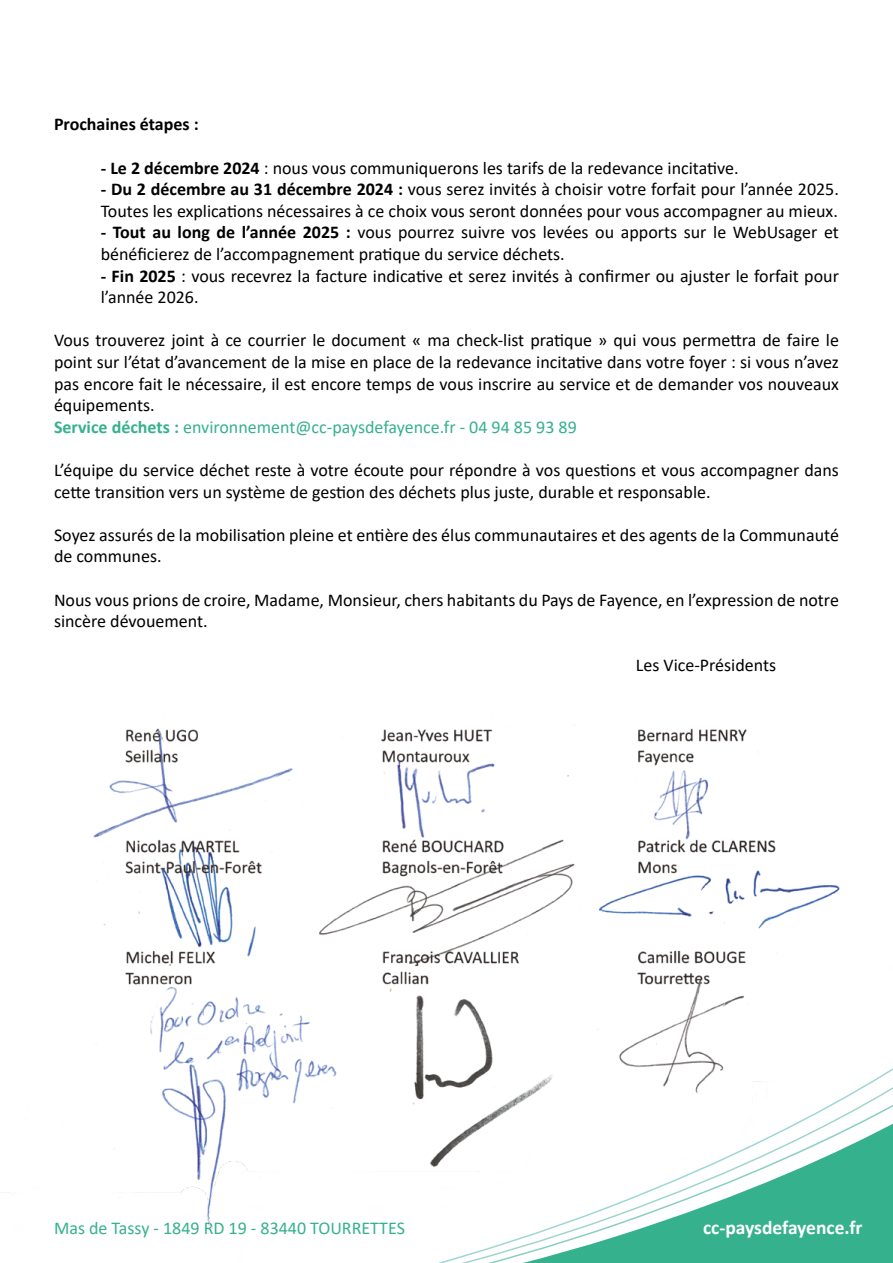
<style>
.page{position:relative;width:893px;height:1263px;background:#fff}
.page>*{position:absolute;margin:0;border:0;box-sizing:border-box;transform-origin:0 0}
.t1{font:700 19.5px "Calibri";color:#fff}
.t2{font:18px/21.6px "Calibri";color:#000}
.t3{font:18px "Calibri";color:#36b18e}
.t4{font:700 18px "Calibri";color:#000}
.s1{font-weight:700}
.s2{font-weight:700;color:#36b18e}
.s3{color:#36b18e}
</style>
<div class="page">
<img style="left:93px;top:717px;width:800px;height:546px">
<p class="t4" style="left:54px;top:112px;width:146px">Prochaines étapes :</p>
<p class="t2" style="left:101px;top:156px;width:639px"><span class="s1">- Le 2 décembre 2024</span> : nous vous communiquerons les tarifs de la redevance incitative.</p>
<p class="t2" style="left:101px;top:178px;width:740px"><span class="s1">- Du 2 décembre au 31 décembre 2024 :</span> vous serez invités à choisir votre forfait pour l’année 2025.<br>Toutes les explications nécessaires à ce choix vous seront données pour vous accompagner au mieux.</p>
<p class="t2" style="left:101px;top:221px;width:740px"><span class="s1">- Tout au long de l’année 2025 :</span> vous pourrez suivre vos levées ou apports sur le WebUsager et bénéficierez de l’accompagnement pratique du service déchets.</p>
<p class="t2" style="left:101px;top:264px;width:740px"><span class="s1">- Fin 2025</span> : vous recevrez la facture indicative et serez invités à confirmer ou ajuster le forfait pour l’année 2026.</p>
<p class="t2" style="left:54px;top:329px;width:786px">Vous trouverez joint à ce courrier le document « ma check-list pratique » qui vous permettra de faire le point sur l’état d’avancement de la mise en place de la redevance incitative dans votre foyer : si vous n’avez pas encore fait le nécessaire, il est encore temps de vous inscrire au service et de demander vos nouveaux équipements.<br><span class="s2">Service déchets :</span> <span class="s3">environnement@cc-paysdefayence.fr - 04 94 85 93 89</span></p>
<p class="t2" style="left:54px;top:459px;width:786px">L’équipe du service déchet reste à votre écoute pour répondre à vos questions et vous accompagner dans cette transition vers un système de gestion des déchets plus juste, durable et responsable.</p>
<p class="t2" style="left:54px;top:524px;width:786px">Soyez assurés de la mobilisation pleine et entière des élus communautaires et des agents de la Communauté de communes.</p>
<p class="t2" style="left:54px;top:588px;width:786px">Nous vous prions de croire, Madame, Monsieur, chers habitants du Pays de Fayence, en l’expression de notre sincère dévouement.</p>
<p class="t2" style="left:636px;top:653px;width:142px">Les Vice-Présidents</p>
<p class="t3" style="left:54px;top:1216px;width:352px">Mas de Tassy - 1849 RD 19 - 83440 TOURRETTES</p>
<p class="t1" style="left:703px;top:1214px;width:161px">cc-paysdefayence.fr</p>
</div>
